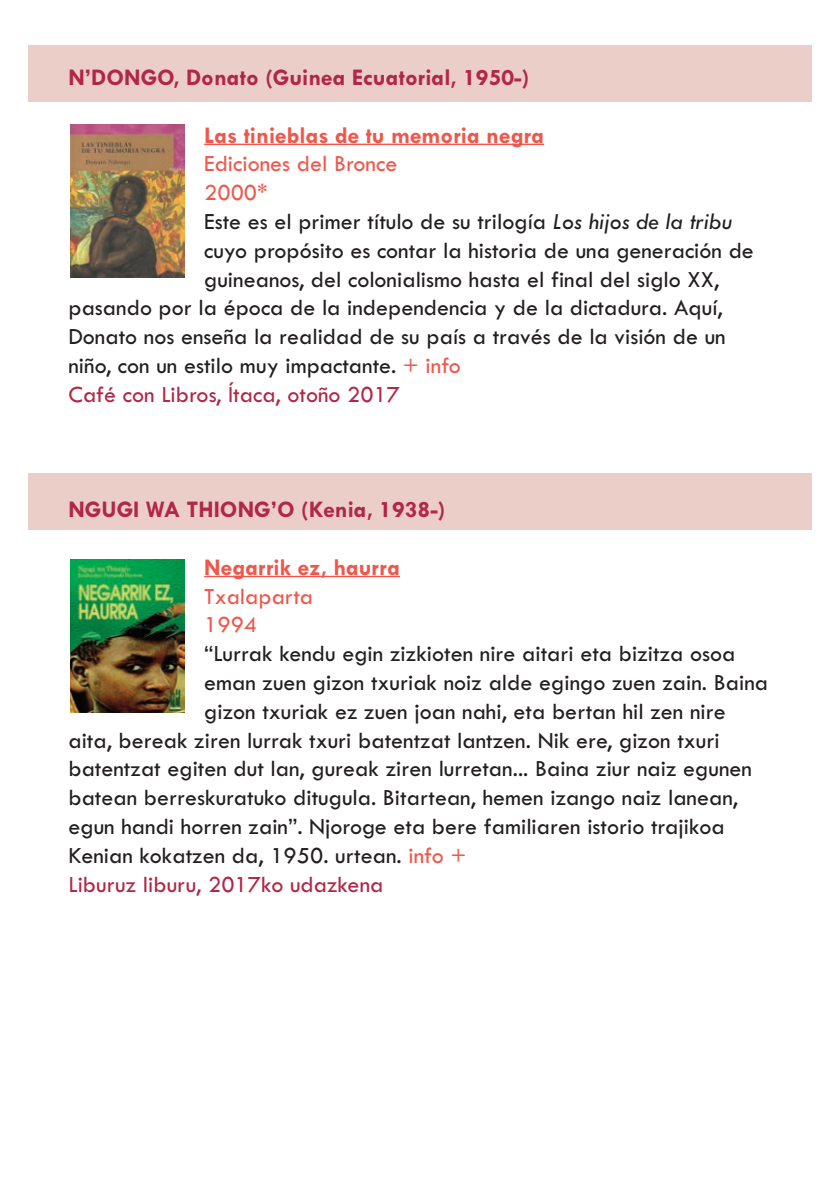
<style>
.page{position:relative;width:840px;height:1191px;background:#fff}
.page>*{position:absolute;margin:0;border:0;box-sizing:border-box;transform-origin:0 0}
.t1{font:24px "Tw Cen";color:#231f20}
.t2{font:700 24px "Tw Cen";color:#b22647}
.t3{font:24px "Tw Cen";color:#b22647}
.t4{font:700 24px "Tw Cen";color:#f0574b}
.t5{font:24px/28.8px "Tw Cen";color:#f0574b}
.s1{font-style:italic}
.s2{color:#f0574b}
</style>
<div class="page">
<div style="left:28px;top:473px;width:783px;height:57px;background:#eccec8"></div>
<div style="left:28px;top:45px;width:783px;height:57px;background:#eccec8"></div>
<hr style="left:204px;top:144px;width:340px;height:1px;background:#f0574b">
<hr style="left:204px;top:576px;width:196px;height:1px;background:#f0574b">
<img style="left:71px;top:560px;width:113px;height:153px">
<img style="left:71px;top:124px;width:113px;height:153px">
<p class="t2" style="left:68px;top:63px;width:462px">N’DONGO, Donato (Guinea Ecuatorial, 1950-)</p>
<p class="t4" style="left:204px;top:120px;width:341px">Las tinieblas de tu memoria negra</p>
<p class="t5" style="left:204px;top:149px;width:195px">Ediciones del Bronce</p>
<p class="t5" style="left:204px;top:177px;width:65px">2000*</p>
<p class="t1" style="left:204px;top:207px;width:529px">Este es el primer título de su trilogía <span class="s1">Los hijos de la tribu</span></p>
<p class="t1" style="left:204px;top:235px;width:551px">cuyo propósito es contar la historia de una generación de</p>
<p class="t1" style="left:204px;top:264px;width:516px">guineanos, del colonialismo hasta el final del siglo XX,</p>
<p class="t1" style="left:68px;top:293px;width:655px">pasando por la época de la independencia y de la dictadura. Aquí,</p>
<p class="t1" style="left:68px;top:322px;width:658px">Donato nos enseña la realidad de su país a través de la visión de un</p>
<p class="t1" style="left:68px;top:351px;width:394px">niño, con un estilo muy impactante. <span class="s2">+ info</span></p>
<p class="t3" style="left:68px;top:379px;width:333px">Café con Libros, Ítaca, otoño 2017</p>
<p class="t2" style="left:68px;top:495px;width:378px">NGUGI WA THIONG’O (Kenia, 1938-)</p>
<p class="t4" style="left:204px;top:552px;width:197px">Negarrik ez, haurra</p>
<p class="t5" style="left:204px;top:581px;width:110px">Txalaparta<br>1994</p>
<p class="t1" style="left:204px;top:639px;width:532px">“Lurrak kendu egin zizkioten nire aitari eta bizitza osoa</p>
<p class="t1" style="left:204px;top:667px;width:565px">eman zuen gizon txuriak noiz alde egingo zuen zain. Baina</p>
<p class="t1" style="left:204px;top:696px;width:523px">gizon txuriak ez zuen joan nahi, eta bertan hil zen nire</p>
<p class="t1" style="left:68px;top:725px;width:652px">aita, bereak ziren lurrak txuri batentzat lantzen. Nik ere, gizon txuri</p>
<p class="t1" style="left:68px;top:754px;width:684px">batentzat egiten dut lan, gureak ziren lurretan... Baina ziur naiz egunen</p>
<p class="t1" style="left:68px;top:783px;width:671px">batean berreskuratuko ditugula. Bitartean, hemen izango naiz lanean,</p>
<p class="t1" style="left:68px;top:811px;width:657px">egun handi horren zain”. Njoroge eta bere familiaren istorio trajikoa</p>
<p class="t1" style="left:68px;top:840px;width:399px">Kenian kokatzen da, 1950. urtean. <span class="s2">info +</span></p>
<p class="t3" style="left:68px;top:869px;width:316px">Liburuz liburu, 2017ko udazkena</p>
</div>
